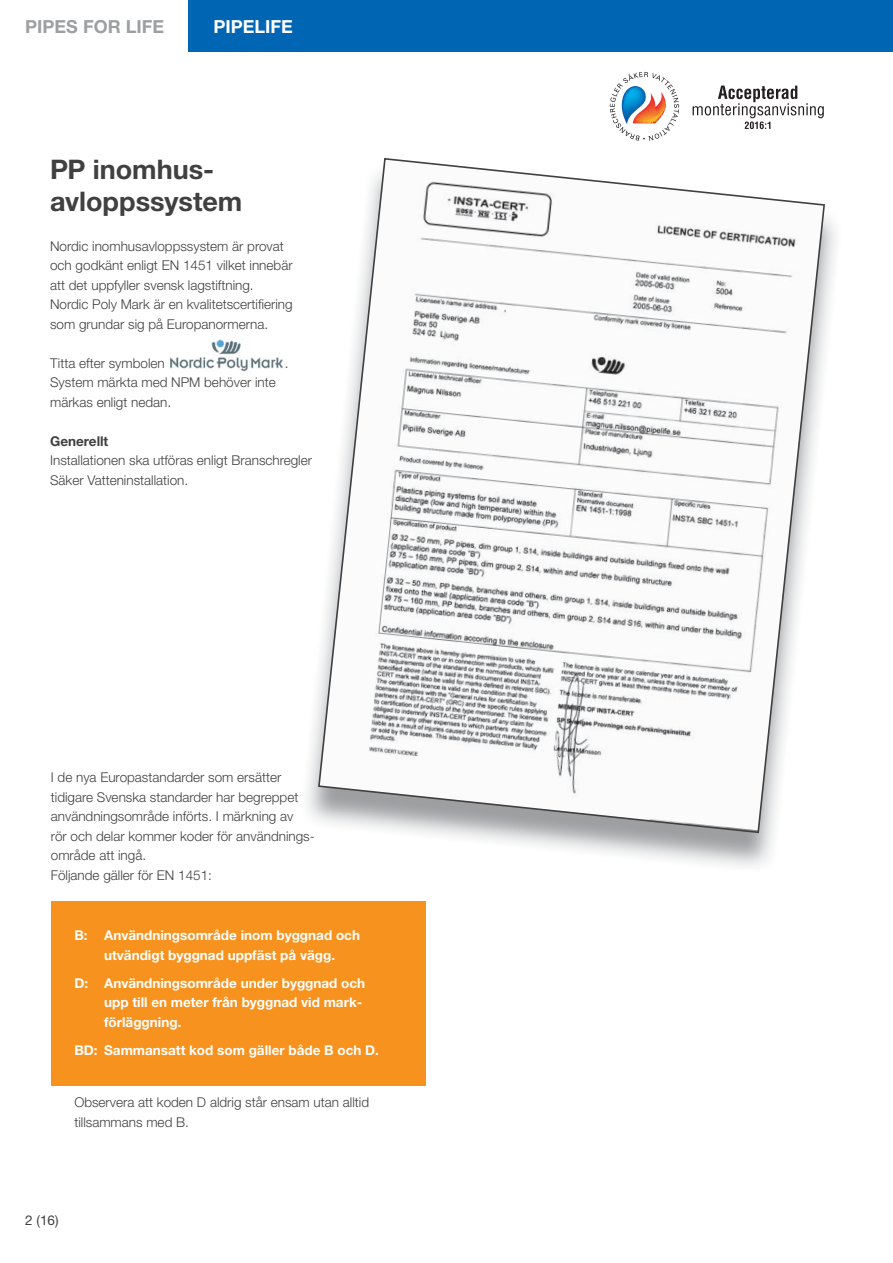
<style>
.page{position:relative;width:893px;height:1263px;background:#fff}
.page>*{position:absolute;margin:0;border:0;box-sizing:border-box;transform-origin:0 0}
.t1{font:700 27px/32.4px "Helvetica Neue";color:#404041}
.t2{font:700 18px "Helvetica Neue";color:#9d9fa1}
.t3{font:700 18px "Helvetica Neue";color:#fff}
.t4{font:300 13.5px/19.5px "Helvetica Neue";color:#404041}
.t5{font:700 13.5px/19.5px "Helvetica Neue";color:#fff;text-align:center}
.t6{font:700 13.5px "Helvetica Neue";color:#404041}
.t7{font:13.5px "Helvetica Neue";color:#404041}
</style>
<div class="page">
<div style="left:188px;top:0;width:704px;height:51px;background:#0066b3"></div>
<svg style="left:318px;top:158px;width:507px;height:675px"></svg>
<img style="left:169px;top:339px;width:114px;height:33px">
<div style="left:51px;top:902px;width:374px;height:184px;background:#f7921e"></div>
<svg style="left:609px;top:72px;width:70px;height:69px"></svg>
<svg style="left:692px;top:86px;width:131px;height:43px"></svg>
<h2 class="t2" style="left:25px;top:20px;width:140px">PIPES FOR LIFE</h2>
<h2 class="t3" style="left:213px;top:20px;width:81px">PIPELIFE</h2>
<h1 class="t1" style="left:50px;top:156px;width:194px">PP inomhus&shy;avloppssystem</h1>
<p class="t4" style="left:50px;top:238px;width:244px">Nordic inomhusavloppssystem är provat och godkänt enligt EN 1451 vilket innebär att det uppfyller svensk lagstiftning.<br>Nordic Poly Mark är en kvalitetscertifiering som grundar sig på Europanormerna.</p>
<p class="t4" style="left:50px;top:355px;width:116px">Titta efter symbolen</p>
<p class="t4" style="left:285px;top:355px;width:5px">.</p>
<p class="t4" style="left:50px;top:374px;width:227px">System märkta med NPM behöver inte märkas enligt nedan.</p>
<p class="t6" style="left:50px;top:436px;width:60px">Generellt</p>
<p class="t4" style="left:50px;top:452px;width:263px">Installationen ska utföras enligt Branschregler<br>Säker Vatteninstallation.</p>
<p class="t4" style="left:51px;top:769px;width:265px">I de nya Europastandarder som ersätter tidigare Svenska standarder har begreppet användningsområde införts. I märkning av<br>rör och delar kommer koder för användnings&shy;område att ingå.<br>Följande gäller för EN 1451:</p>
<p class="t5" style="left:74px;top:927px;width:287px">B: Användningsområde inom byggnad och utvändigt byggnad uppfäst på vägg.</p>
<p class="t5" style="left:104px;top:974px;width:263px;text-align:left;text-indent:-30px">D: Användningsområde under byggnad och upp till en meter från byggnad vid mark&shy;förläggning.</p>
<p class="t5" style="left:74px;top:1041px;width:306px">BD: Sammansatt kod som gäller både B och D.</p>
<p class="t4" style="left:74px;top:1094px;width:296px">Observera att koden D aldrig står ensam utan alltid tillsammans med B.</p>
<p class="t7" style="left:25px;top:1216px;width:35px">2 (16)</p>
</div>
